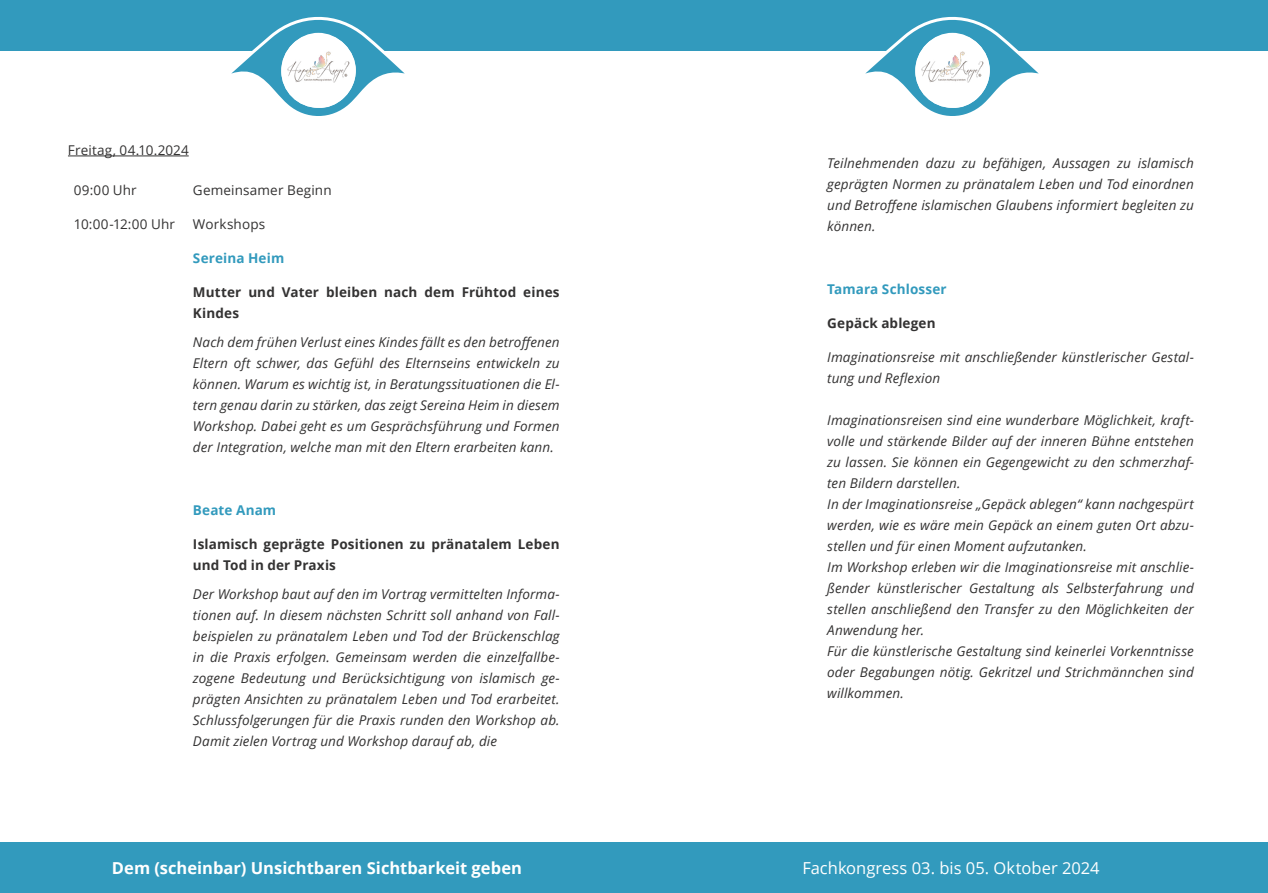
<style>
.page{position:relative;width:1268px;height:893px;background:#fff}
.page>*{position:absolute;margin:0;border:0;box-sizing:border-box;transform-origin:0 0}
.t1{font:700 16.5px "Open Sans";color:#fff}
.t2{font:16.5px "Open Sans";color:#fff}
.t3{font:italic 13.5px/21px "Open Sans";letter-spacing:.01em;color:#333232;text-align:justify}
.t4{font:700 13.5px/21px "Open Sans";letter-spacing:.01em;color:#333232}
.t5{font:13.5px "Open Sans";letter-spacing:.01em;color:#333232}
.t6{font:700 13.5px "Open Sans";letter-spacing:.01em;color:#329abd}
</style>
<div class="page">
<div style="left:0;top:0;width:634px;height:51px;background:#329abd"></div>
<div style="left:0;top:842px;width:634px;height:51px;background:#329abd"></div>
<div style="left:634px;top:0;width:633px;height:51px;background:#329abd"></div>
<div style="left:634px;top:842px;width:633px;height:51px;background:#329abd"></div>
<svg style="left:231px;top:16px;width:174px;height:100px"></svg>
<svg style="left:865px;top:16px;width:174px;height:100px"></svg>
<div style="left:281px;top:34px;width:74px;height:74px;background:#fff;border-radius:50%"></div>
<img style="left:286px;top:45px;width:64px;height:46px">
<div style="left:915px;top:34px;width:74px;height:74px;background:#fff;border-radius:50%"></div>
<img style="left:920px;top:45px;width:64px;height:46px">
<hr style="left:68px;top:156px;width:121px;height:1px;background:#333232">
<p class="t5" style="left:68px;top:141px;width:122px">Freitag, 04.10.2024</p>
<p class="t5" style="left:74px;top:181px;width:64px">09:00 Uhr</p>
<p class="t5" style="left:193px;top:181px;width:140px">Gemeinsamer Beginn</p>
<p class="t5" style="left:74px;top:215px;width:103px">10:00-12:00 Uhr</p>
<p class="t5" style="left:193px;top:215px;width:74px">Workshops</p>
<p class="t6" style="left:193px;top:249px;width:93px">Sereina Heim</p>
<p class="t4" style="left:193px;top:281px;width:368px">Mutter und Vater bleiben nach dem Frühtod eines<br>Kindes</p>
<p class="t3" style="left:193px;top:331px;width:368px">Nach dem frühen Verlust eines Kindes fällt es den betroffenen Eltern oft schwer, das Gefühl des Elternseins entwickeln zu können. Warum es wichtig ist, in Beratungssituationen die El&shy;tern genau darin zu stärken, das zeigt Sereina Heim in diesem Workshop. Dabei geht es um Gesprächsführung und Formen der Integration, welche man mit den Eltern erarbeiten kann.</p>
<p class="t6" style="left:193px;top:501px;width:85px">Beate Anam</p>
<p class="t4" style="left:193px;top:534px;width:368px">Islamisch geprägte Positionen zu pränatalem Leben und Tod in der Praxis</p>
<p class="t3" style="left:193px;top:584px;width:368px">Der Workshop baut auf den im Vortrag vermittelten Informa&shy;tionen auf. In diesem nächsten Schritt soll anhand von Fall&shy;beispielen zu pränatalem Leben und Tod der Brückenschlag in die Praxis erfolgen. Gemeinsam werden die einzelfallbe&shy;zogene Bedeutung und Berücksichtigung von islamisch ge&shy;prägten Ansichten zu pränatalem Leben und Tod erarbeitet.<br>Schlussfolgerungen für die Praxis runden den Workshop ab.<br>Damit zielen Vortrag und Workshop darauf ab, die</p>
<p class="t3" style="left:827px;top:152px;width:368px">Teilnehmenden dazu zu befähigen, Aussagen zu islamisch geprägten Normen zu pränatalem Leben und Tod einordnen und Betroffene islamischen Glaubens informiert begleiten zu können.</p>
<p class="t6" style="left:827px;top:279px;width:121px">Tamara Schlosser</p>
<p class="t4" style="left:827px;top:312px;width:110px">Gepäck ablegen</p>
<p class="t3" style="left:827px;top:346px;width:368px">Imaginationsreise mit anschließender künstlerischer Gestal&shy;tung und Reflexion</p>
<p class="t3" style="left:827px;top:409px;width:368px;text-align:left">Imaginationsreisen sind eine wunderbare Möglichkeit, kraft&shy;volle und stärkende Bilder auf der inneren Bühne entstehen zu lassen. Sie können ein Gegengewicht zu den schmerzhaf&shy;ten Bildern darstellen.<br>In der Imaginationsreise „Gepäck ablegen“ kann nachgespürt werden, wie es wäre mein Gepäck an einem guten Ort abzu&shy;stellen und für einen Moment aufzutanken.<br>Im Workshop erleben wir die Imaginationsreise mit anschlie&shy;ßender künstlerischer Gestaltung als Selbsterfahrung und stellen anschließend den Transfer zu den Möglichkeiten der Anwendung her.<br>Für die künstlerische Gestaltung sind keinerlei Vorkenntnisse oder Begabungen nötig. Gekritzel und Strichmännchen sind willkommen.</p>
<p class="t1" style="left:112px;top:856px;width:411px">Dem (scheinbar) Unsichtbaren Sichtbarkeit geben</p>
<p class="t2" style="left:802px;top:856px;width:298px">Fachkongress 03. bis 05. Oktober 2024</p>
</div>
